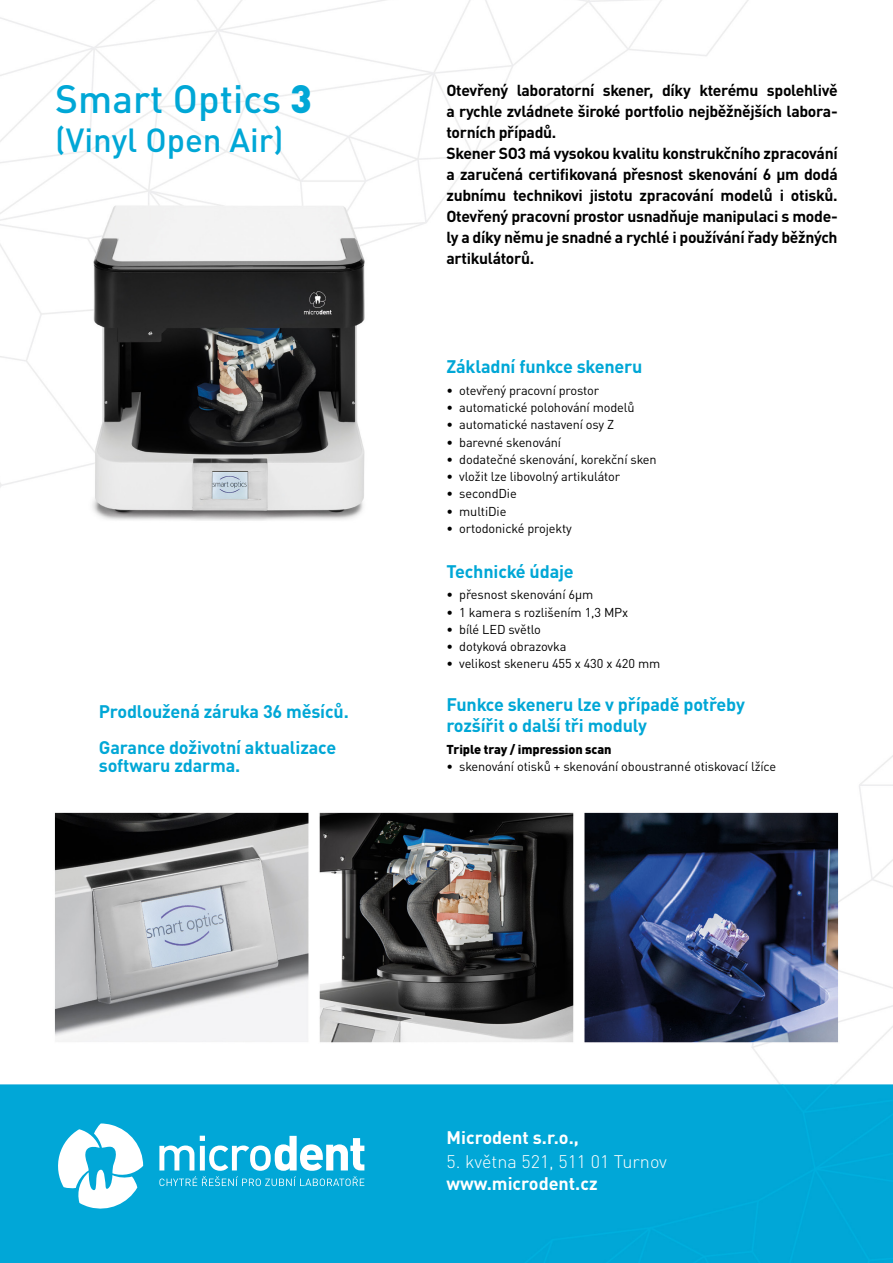
<style>
.page{position:relative;width:893px;height:1263px;background:#fff}
.page>*{position:absolute;margin:0;border:0;box-sizing:border-box;transform-origin:0 0}
.t1{font:500 39px "DIN Pro";color:#00a7d6}
.t2{font:500 33px "DIN Pro";color:#00a7d6}
.t3{font:700 18px/21px "DIN Pro";letter-spacing:-.01em;color:#00a7d6}
.t4{font:700 18px "DIN Pro";color:#fff}
.t5{font:300 18px "DIN Pro";color:#fff}
.t6{font:700 15.75px/21px "DIN Pro";letter-spacing:-.02em;color:#000}
.t7{font:12.75px/17.2px "DIN Pro";letter-spacing:-.01em;color:#000}
.t8{font:900 12.75px "DIN Pro";letter-spacing:-.01em;color:#000}
.s1{font-weight:900}
</style>
<div class="page">
<img style="left:0;top:0;width:893px;height:1263px">
<svg style="left:159px;top:1136px;width:205px;height:50px"></svg>
<svg style="left:56px;top:1123px;width:87px;height:89px"></svg>
<h1 class="t1" style="left:55px;top:67px;width:258px">Smart Optics <span class="s1">3</span></h1>
<h2 class="t2" style="left:55px;top:113px;width:230px">(Vinyl Open Air)</h2>
<p class="t3" style="left:99px;top:691px;width:251px;line-height:36px">Prodloužená záruka 36 měsíců.<br>Garance doživotní aktualizace</p>
<p class="t3" style="left:99px;top:753px;width:143px">softwaru zdarma.</p>
<p class="t6" style="left:446px;top:78px;width:393px">Otevřený laboratorní skener, díky kterému spolehlivě a rychle zvládnete široké portfolio nejběžnějších labora&shy;torních případů.<br>Skener SO3 má vysokou kvalitu konstrukčního zpracování a zaručená certifikovaná přesnost skenování 6 µm dodá zubnímu technikovi jistotu zpracování modelů i otisků.<br>Otevřený pracovní prostor usnadňuje manipulaci s mode&shy;ly a díky němu je snadné a rychlé i používání řady běžných artikulátorů.</p>
<p class="t3" style="left:446px;top:354px;width:198px">Základní funkce skeneru</p>
<p class="t7" style="left:446px;top:380px;width:212px">∙ otevřený pracovní prostor<br>∙ automatické polohování modelů<br>∙ automatické nastavení osy Z<br>∙ barevné skenování<br>∙ dodatečné skenování, korekční sken ∙ vložit lze libovolný artikulátor<br>∙ secondDie<br>∙ multiDie<br>∙ ortodonické projekty</p>
<p class="t3" style="left:446px;top:558px;width:129px">Technické údaje</p>
<p class="t7" style="left:446px;top:585px;width:215px">∙ přesnost skenování 6µm<br>∙ 1 kamera s rozlišením 1,3 MPx<br>∙ bílé LED světlo<br>∙ dotyková obrazovka<br>∙ velikost skeneru 455 x 430 x 420 mm</p>
<p class="t3" style="left:446px;top:692px;width:300px">Funkce skeneru lze v případě potřeby rozšířit o další tři moduly</p>
<p class="t8" style="left:446px;top:738px;width:167px">Triple tray / impression scan</p>
<p class="t7" style="left:446px;top:757px;width:331px">∙ skenování otisků + skenování oboustranné otiskovací lžíce</p>
<p class="t4" style="left:446px;top:1122px;width:134px">Microdent s.r.o.,</p>
<p class="t5" style="left:446px;top:1147px;width:222px">5. května 521, 511 01 Turnov</p>
<p class="t4" style="left:446px;top:1168px;width:153px">www.microdent.cz</p>
</div>
